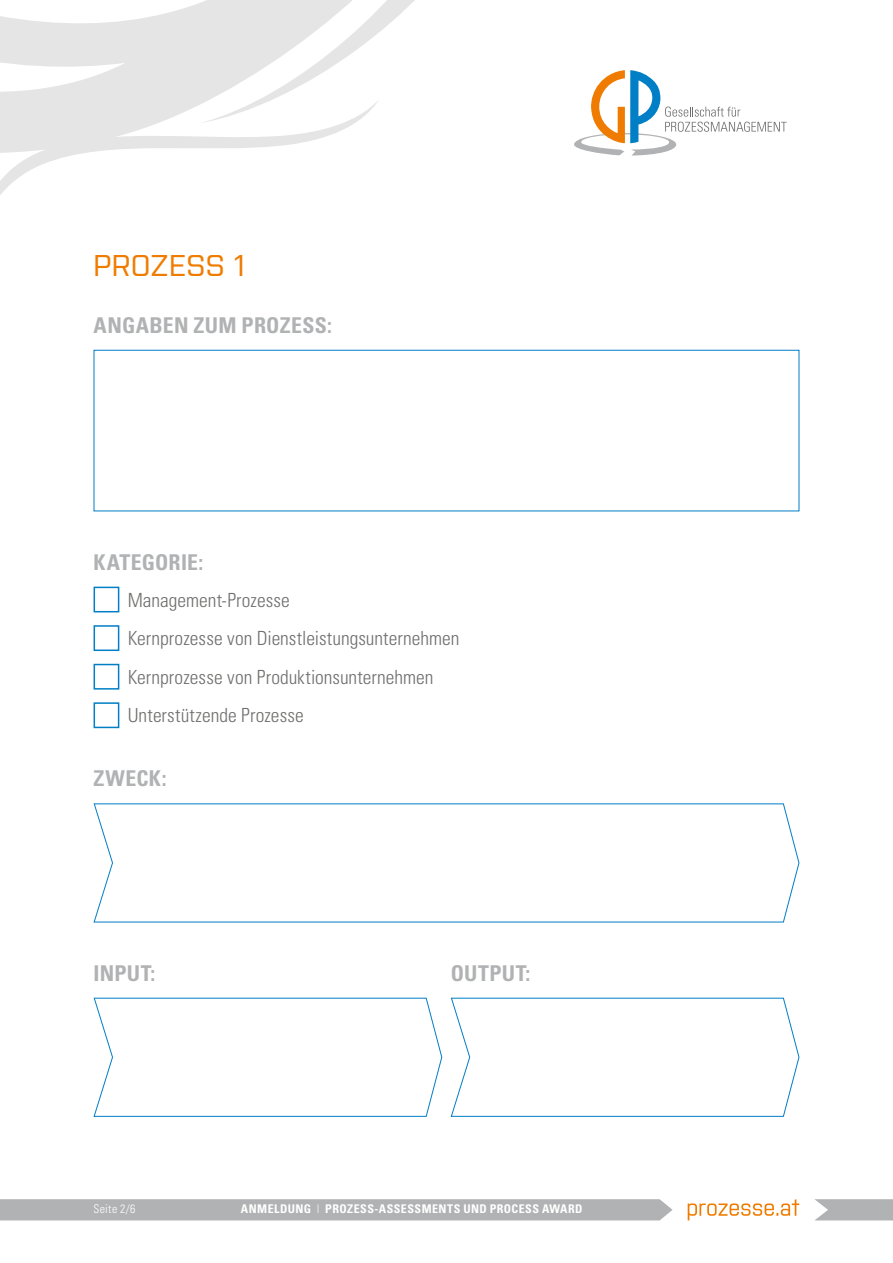
<style>
.page{position:relative;width:893px;height:1263px;background:#fff}
.page>*{position:absolute;margin:0;border:0;box-sizing:border-box;transform-origin:0 0}
.GP2418_Zwiti_01{font:500 30px "Purista";letter-spacing:.005em;color:#ef7c00}
.GP2418_Zwiti_02{font:700 condensed 21.75px "Univers";letter-spacing:.015em;color:#b1b2b3}
.GP24218_Lauftext{font:300 condensed 19.5px "Univers";color:#6f6f6e}
.t1{font:700 condensed 12px "Univers";letter-spacing:.035em;color:#fff}
.t2{font:300 condensed 12px "Univers";letter-spacing:.025em;color:#fff}
.s1{font-weight:300}
</style>
<div class="page">
<svg style="left:574px;top:70px;width:213px;height:86px"></svg>
<svg style="left:814px;top:1199px;width:79px;height:21px;background:#b8b9ba"></svg>
<div style="left:0;top:1199px;width:672px;height:21px;background:#b1b2b3"></div>
<svg style="left:688px;top:1199px;width:111px;height:21px"></svg>
<svg style="left:0;top:0;width:415px;height:195px"></svg>
<div style="left:94px;top:587px;width:25px;height:25px;border:2px solid #007ec6"></div>
<div style="left:94px;top:625px;width:25px;height:26px;border:2px solid #007ec6"></div>
<div style="left:94px;top:664px;width:25px;height:26px;border:2px solid #007ec6"></div>
<div style="left:94px;top:702px;width:25px;height:26px;border:2px solid #007ec6"></div>
<svg style="left:93px;top:803px;width:707px;height:120px"></svg>
<svg style="left:450px;top:997px;width:350px;height:120px"></svg>
<svg style="left:93px;top:997px;width:350px;height:120px"></svg>
<p class="GP2418_Zwiti_01" style="left:94px;top:244px;width:152px">PROZESS 1</p>
<p class="GP2418_Zwiti_02" style="left:94px;top:312px;width:240px">ANGABEN ZUM PROZESS:</p>
<p class="GP2418_Zwiti_02" style="left:94px;top:548px;width:111px">KATEGORIE:</p>
<p class="GP24218_Lauftext" style="left:128px;top:588px;width:164px">Management-Prozesse</p>
<p class="GP24218_Lauftext" style="left:128px;top:627px;width:333px">Kernprozesse von Dienstleistungsunternehmen</p>
<p class="GP24218_Lauftext" style="left:128px;top:665px;width:307px">Kernprozesse von Produktionsunternehmen</p>
<p class="GP24218_Lauftext" style="left:128px;top:704px;width:178px">Unterstützende Prozesse</p>
<p class="GP2418_Zwiti_02" style="left:94px;top:765px;width:74px">ZWECK:</p>
<p class="GP2418_Zwiti_02" style="left:94px;top:960px;width:63px">INPUT:</p>
<p class="GP2418_Zwiti_02" style="left:451px;top:960px;width:81px">OUTPUT:</p>
<p class="t2" style="left:94px;top:1202px;width:43px">Seite 2/6</p>
<p class="t1" style="left:241px;top:1202px;width:343px">ANMELDUNG <span class="s1">|</span> PROZESS-ASSESSMENTS UND PROCESS AWARD</p>
</div>
